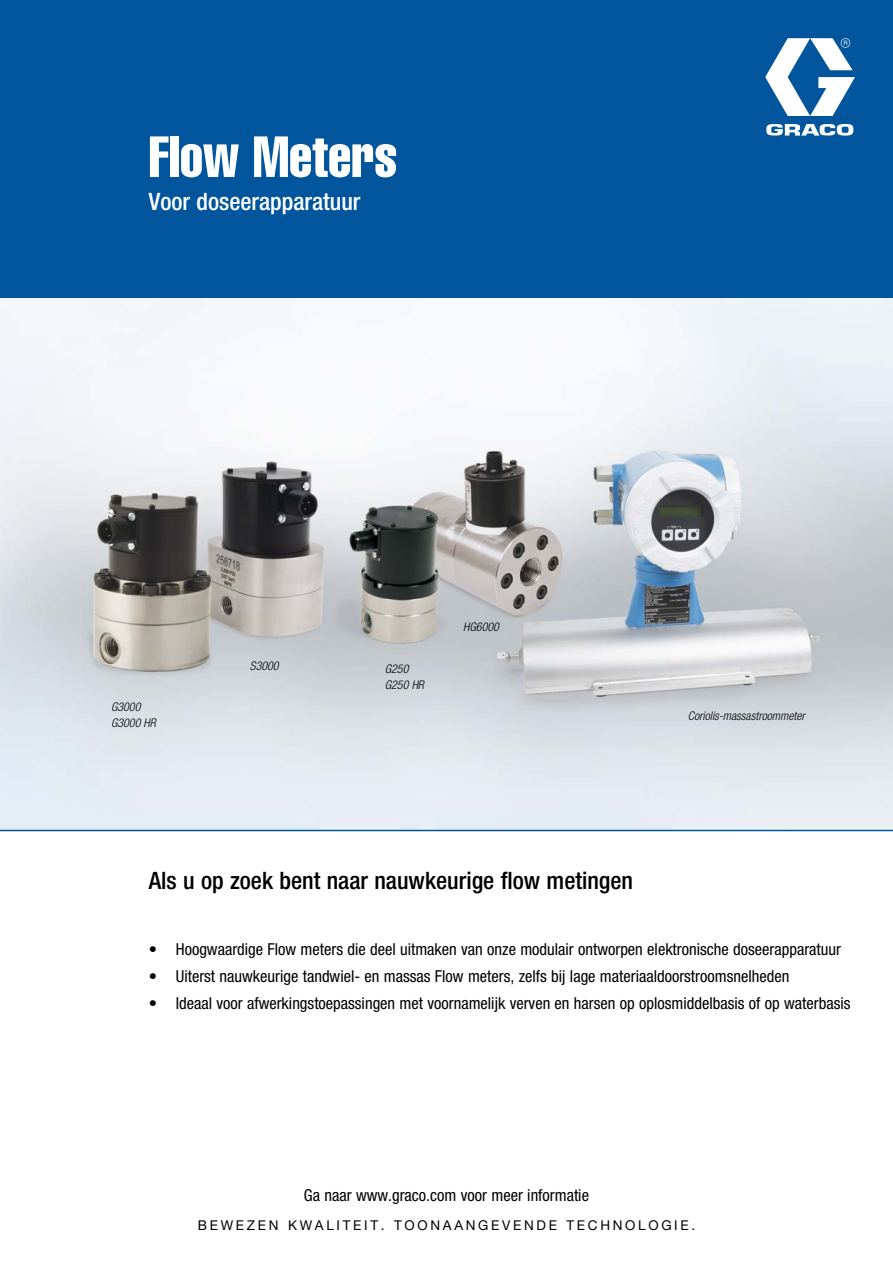
<style>
.page{position:relative;width:893px;height:1263px;background:#fff}
.page>*{position:absolute;margin:0;border:0;box-sizing:border-box;transform-origin:0 0}
.t1{font:57px "Helvetica LT Std Comp";color:#fff;scale:.95 1}
.t2{font:500 condensed 24px "Helvetica Neue LT Std";color:#000}
.t3{font:500 condensed 24px "Helvetica Neue LT Std";color:#fff}
.t4{font:condensed 16.5px "Helvetica Neue LT Std";color:#000}
.t5{font:13.5px "Helvetica Neue LT Std";letter-spacing:.2em;color:#000}
.t6{font:italic 300 condensed 12px/16.6px "Helvetica Neue LT Std";color:#000}
</style>
<div class="page">
<img style="left:0;top:298px;width:893px;height:531px">
<div style="left:0;top:0;width:893px;height:298px;background:#00559c"></div>
<svg style="left:765px;top:38px;width:90px;height:98px"></svg>
<hr style="left:0;top:830px;width:893px;height:1px;background:#00559c">
<h1 class="t1" style="left:149px;top:136px;width:263px">Flow Meters</h1>
<h2 class="t3" style="left:149px;top:193px;width:213px">Voor doseerapparatuur</h2>
<p class="t6" style="left:111px;top:700px;width:46px">G3000<br>G3000 HR</p>
<p class="t6" style="left:250px;top:659px;width:30px">S3000</p>
<p class="t6" style="left:385px;top:662px;width:41px">G250<br>G250 HR</p>
<p class="t6" style="left:463px;top:620px;width:37px">HG6000</p>
<p class="t6" style="left:688px;top:709px;width:118px">Coriolis-massastroommeter</p>
<h2 class="t2" style="left:149px;top:872px;width:486px">Als u op zoek bent naar nauwkeurige flow metingen</h2>
<p class="t4" style="left:149px;top:943px;width:694px">• Hoogwaardige Flow meters die deel uitmaken van onze modulair ontworpen elektronische doseerapparatuur</p>
<p class="t4" style="left:149px;top:970px;width:642px">• Uiterst nauwkeurige tandwiel- en massas Flow meters, zelfs bij lage materiaaldoorstroomsnelheden</p>
<p class="t4" style="left:149px;top:997px;width:703px">• Ideaal voor afwerkingstoepassingen met voornamelijk verven en harsen op oplosmiddelbasis of op waterbasis</p>
<p class="t4" style="left:304px;top:1190px;width:286px">Ga naar www.graco.com voor meer informatie</p>
<p class="t5" style="left:198px;top:1220px;width:499px">BEWEZEN KWALITEIT. TOONAANGEVENDE TECHNOLOGIE.</p>
</div>
